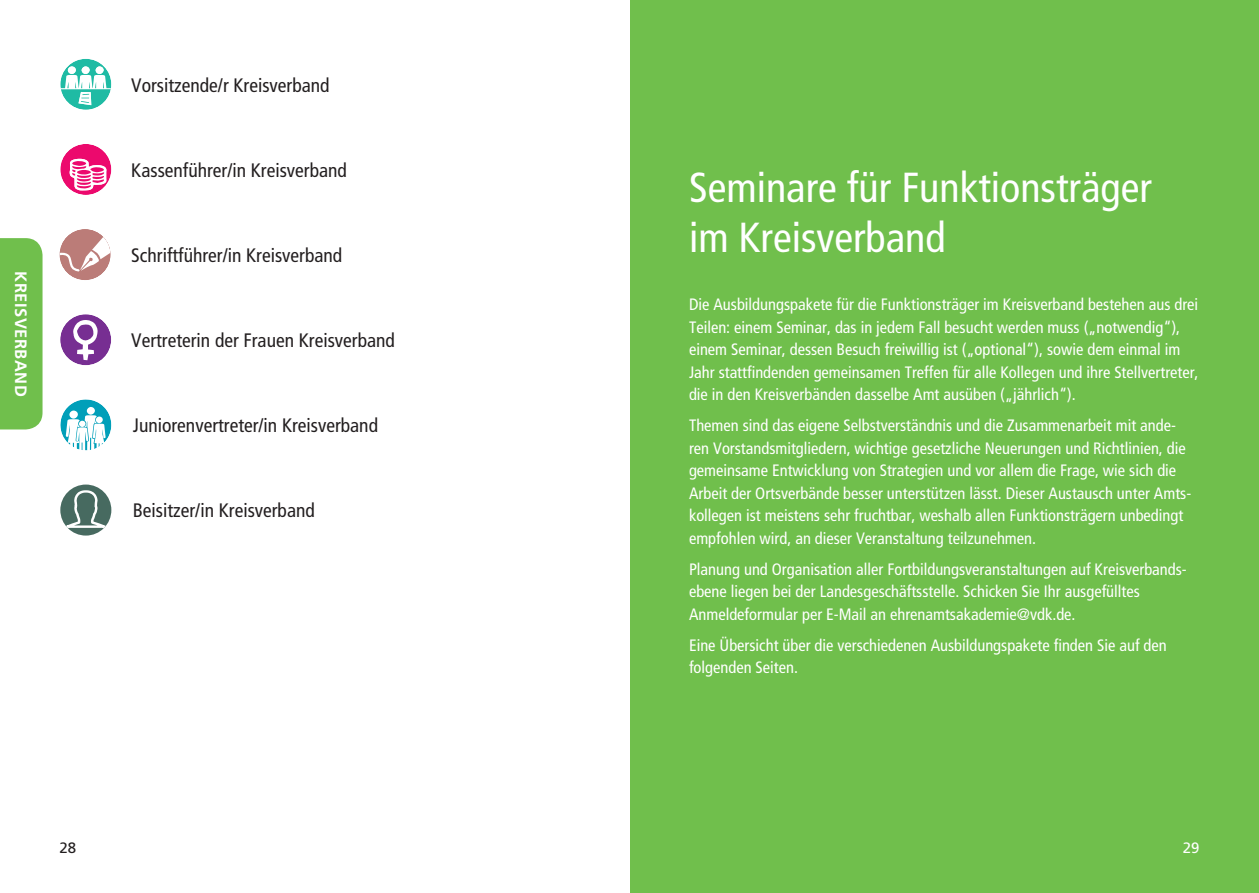
<style>
.page{position:relative;width:1259px;height:893px;background:#fff}
.page>*{position:absolute;margin:0;border:0;box-sizing:border-box;transform-origin:0 0}
.t1{font:condensed 42px/50.4px "Frutiger LT Std";color:#fff}
.t2{font:condensed 19.5px "Frutiger LT Std";color:#231f20}
.t3{font:condensed 16.5px/22.5px "Frutiger LT Std";color:#fff}
.t4{font:700 16.5px "Frutiger LT Std";letter-spacing:.03em;color:#fff}
.t5{font:15px "Frutiger LT Std";color:#231f20}
.t6{font:15px "Frutiger LT Std";color:#fff}
</style>
<div class="page">
<div style="left:629px;top:0;width:630px;height:893px;background:#70bf4c"></div>
<div style="left:0;top:238px;width:43px;height:191px;background:#70bf4c"></div>
<div style="left:60px;top:59px;width:51px;height:51px;background:#1fbba4;border-radius:50%"></div>
<svg style="left:61px;top:66px;width:50px;height:39px"></svg>
<div style="left:60px;top:144px;width:51px;height:51px;background:#ec096d;border-radius:50%"></div>
<svg style="left:69px;top:159px;width:38px;height:32px"></svg>
<svg style="left:60px;top:399px;width:51px;height:51px"></svg>
<div style="left:60px;top:314px;width:51px;height:51px;background:#772e92;border-radius:50%"></div>
<svg style="left:73px;top:320px;width:25px;height:40px"></svg>
<svg style="left:60px;top:485px;width:51px;height:51px"></svg>
<svg style="left:60px;top:229px;width:51px;height:51px"></svg>
<p class="t4" style="left:30px;top:271px;width:127px;rotate:90deg">KREISVERBAND</p>
<p class="t2" style="left:131px;top:73px;width:200px">Vorsitzende/r Kreisverband</p>
<p class="t2" style="left:131px;top:159px;width:217px">Kassenführer/in Kreisverband</p>
<p class="t2" style="left:131px;top:244px;width:212px">Schriftführer/in Kreisverband</p>
<p class="t2" style="left:131px;top:329px;width:265px">Vertreterin der Frauen Kreisverband</p>
<p class="t2" style="left:133px;top:414px;width:247px">Juniorenvertreter/in Kreisverband</p>
<p class="t2" style="left:133px;top:499px;width:183px">Beisitzer/in Kreisverband</p>
<h1 class="t1" style="left:689px;top:162px;width:464px">Seminare für Funktionsträger im Kreisverband</h1>
<p class="t3" style="left:689px;top:293px;width:511px">Die Ausbildungspakete für die Funktionsträger im Kreisverband bestehen aus drei Teilen: einem Seminar, das in jedem Fall besucht werden muss („notwendig“), einem Seminar, dessen Besuch freiwillig ist („optional“), sowie dem einmal im Jahr stattfindenden gemeinsamen Treffen für alle Kollegen und ihre Stellvertreter, die in den Kreisverbänden dasselbe Amt ausüben („jährlich“).</p>
<p class="t3" style="left:689px;top:414px;width:504px">Themen sind das eigene Selbstverständnis und die Zusammenarbeit mit ande&shy;ren Vorstandsmitgliedern, wichtige gesetzliche Neuerungen und Richtlinien, die gemeinsame Entwicklung von Strategien und vor allem die Frage, wie sich die Arbeit der Ortsverbände besser unterstützen lässt. Dieser Austausch unter Amts&shy;kollegen ist meistens sehr fruchtbar, weshalb allen Funktionsträgern unbedingt empfohlen wird, an dieser Veranstaltung teilzunehmen.</p>
<p class="t3" style="left:689px;top:558px;width:499px">Planung und Organisation aller Fortbildungsveranstaltungen auf Kreisverbands&shy;ebene liegen bei der Landesgeschäftsstelle. Schicken Sie Ihr ausgefülltes<br>Anmeldeformular per E-Mail an ehrenamtsakademie@vdk.de.</p>
<p class="t3" style="left:689px;top:634px;width:479px">Eine Übersicht über die verschiedenen Ausbildungspakete finden Sie auf den folgenden Seiten.</p>
<p class="t5" style="left:60px;top:839px;width:18px">28</p>
<p class="t6" style="left:1182px;top:839px;width:18px">29</p>
</div>
